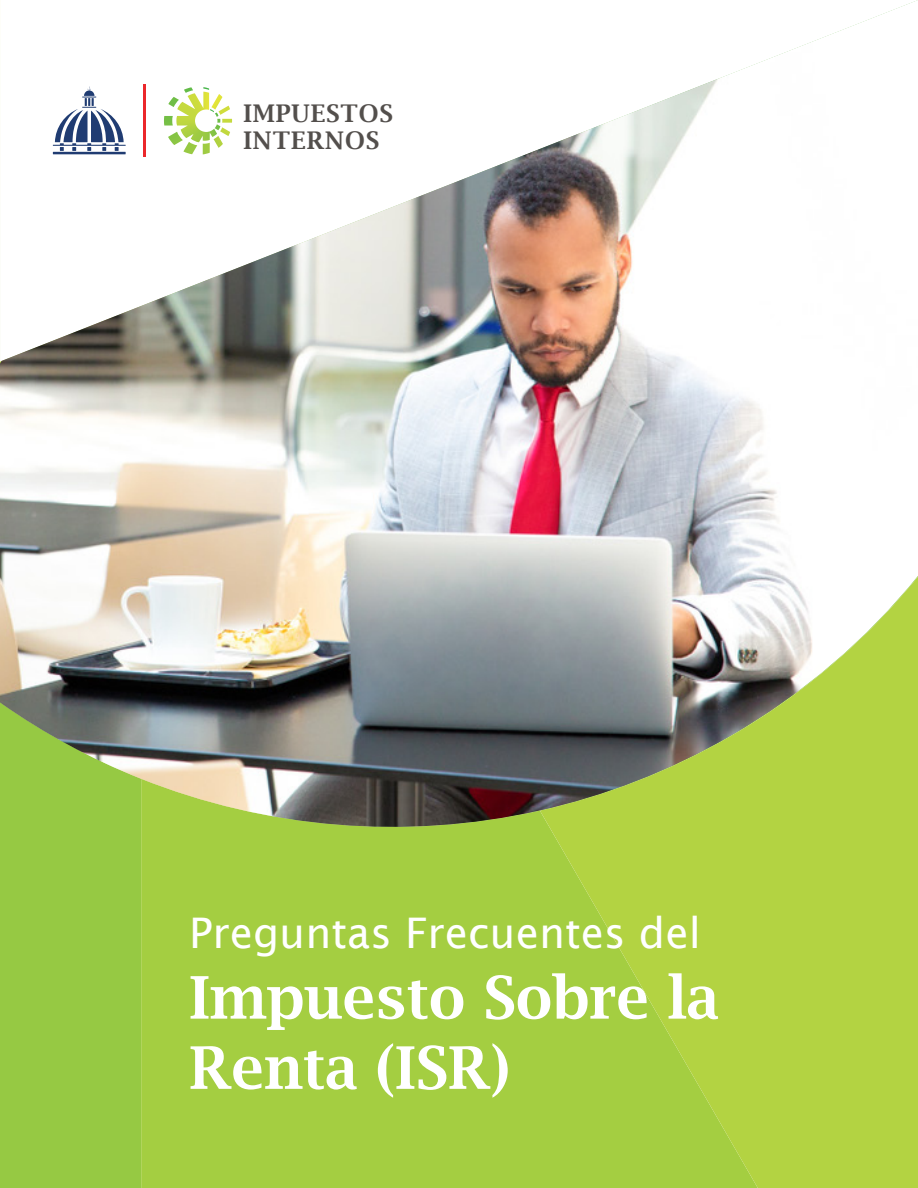
<style>
.page{position:relative;width:918px;height:1188px;background:#fff}
.page>*{position:absolute;margin:0;border:0;box-sizing:border-box;transform-origin:0 0}
.t1{font:600 58.8px/70.2px "Lucida Bright";color:#fff}
.t2{font:42.15px "Lucida Sans";color:#fff}
.t3{font:600 24.45px/27.5px "Lucida Bright";letter-spacing:.035em;color:#534f4c}
</style>
<div class="page">
<div style="left:0;top:841px;width:141px;height:347px;background:#96c943"></div>
<div style="left:141px;top:841px;width:399px;height:347px;background:#a4ce41"></div>
<svg style="left:540px;top:841px;width:378px;height:347px;background:#aed141"></svg>
<img style="left:0;top:0;width:918px;height:841px">
<hr style="left:143px;top:84px;width:3px;height:73px;background:#eb272b">
<svg style="left:0;top:0;width:141px;height:349px"></svg>
<hr style="left:53px;top:152px;width:73px;height:2px;background:#203c72">
<svg style="left:164px;top:87px;width:68px;height:67px"></svg>
<p class="t3" style="left:244px;top:99px;width:151px">IMPUESTOS<br>INTERNOS</p>
<p class="t2" style="left:189px;top:909px;width:513px">Preguntas Frecuentes del</p>
<p class="t1" style="left:189px;top:962px;width:531px">Impuesto Sobre la<br>Renta (ISR)</p>
</div>
